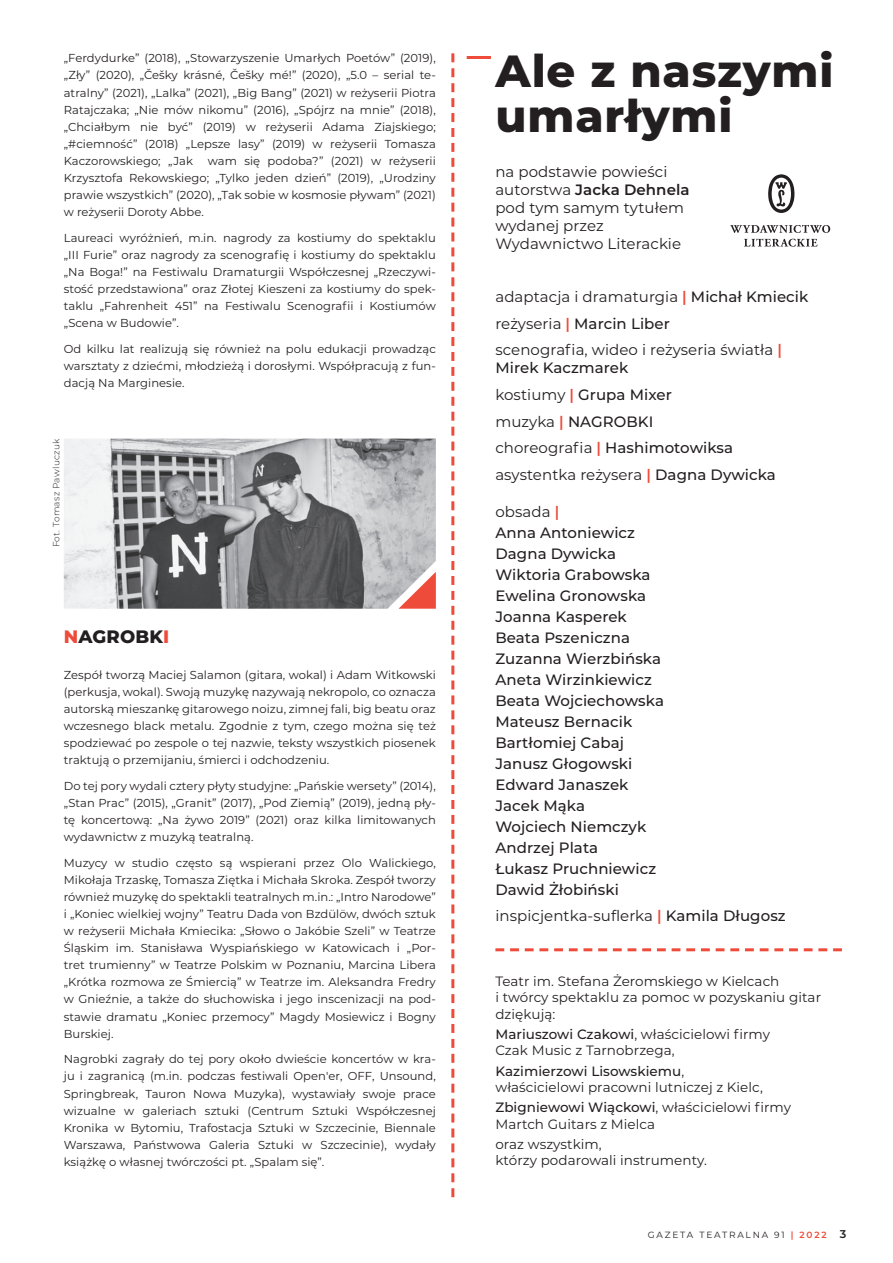
<style>
.page{position:relative;width:893px;height:1263px;background:#fff}
.page>*{position:absolute;margin:0;border:0;box-sizing:border-box;transform-origin:0 0}
.t1{font:800 45px/45px "Montserrat";letter-spacing:.02em;color:#231f20}
.t2{font:800 18px "Montserrat";letter-spacing:.01em;color:#231f20}
.t3{font:500 15px/21px "Montserrat";letter-spacing:.005em;color:#231f20}
.t4{font:15px/18px "Montserrat";letter-spacing:.005em;color:#231f20}
.t5{font:13.5px/16.2px "Montserrat";letter-spacing:.005em;color:#231f20}
.t6{font:11.55px/17.1px "Montserrat";letter-spacing:.005em;color:#231f20;text-align:justify}
.t7{font:9px "Montserrat";letter-spacing:.2em;color:#231f20}
.t8{font:300 9px "Montserrat";letter-spacing:.03em;color:#231f20}
.s1{color:#ef4b3a}
.s2{font-weight:600}
.s3{font-weight:600;color:#ef4b3a}
.s4{font-weight:500}
.s5{font-weight:400}
.s6{font-weight:600;font-size:11.25px}
</style>
<div class="page">
<img style="left:64px;top:439px;width:372px;height:170px">
<svg style="left:399px;top:572px;width:37px;height:37px"></svg>
<hr style="left:467px;top:56px;width:24px;height:3px;background:#ef4b3a">
<svg style="left:451px;top:53px;width:3px;height:1144px"></svg>
<svg style="left:495px;top:948px;width:347px;height:3px"></svg>
<svg style="left:744px;top:239px;width:73px;height:8px"></svg>
<svg style="left:730px;top:225px;width:100px;height:8px"></svg>
<svg style="left:768px;top:174px;width:26px;height:39px"></svg>
<p class="t6" style="left:64px;top:49px;width:374px">„Ferdydurke” (2018), „Stowarzyszenie Umarłych Poetów” (2019), „Zły” (2020), „Češky krásné, Češky mé!” (2020), „5.0 – serial te&shy;atralny” (2021), „Lalka” (2021), „Big Bang” (2021) w reżyserii Piotra Ratajczaka; „Nie mów nikomu” (2016), „Spójrz na mnie” (2018), „Chciałbym nie być” (2019) w reżyserii Adama Ziajskiego; „#ciemność” (2018) „Lepsze lasy” (2019) w reżyserii Tomasza Kaczorowskiego; „Jak</p>
<p class="t6" style="left:64px;top:152px;width:374px;text-indent:144px">wam się podoba?” (2021) w reżyserii Krzysztofa Rekowskiego; „Tylko jeden dzień” (2019), „Urodziny prawie wszystkich” (2020), „Tak sobie w kosmosie pływam” (2021) w reżyserii Doroty Abbe.</p>
<p class="t6" style="left:64px;top:229px;width:374px">Laureaci wyróżnień, m.in. nagrody za kostiumy do spektaklu „III Furie” oraz nagrody za scenografię i kostiumy do spektaklu „Na Boga!” na Festiwalu Dramaturgii Współczesnej „Rzeczywi&shy;stość przedstawiona” oraz Złotej Kieszeni za kostiumy do spek&shy;taklu „Fahrenheit 451” na Festiwalu Scenografii i Kostiumów „Scena w Budowie”.</p>
<p class="t6" style="left:64px;top:340px;width:374px">Od kilku lat realizują się również na polu edukacji prowadząc warsztaty z dziećmi, młodzieżą i dorosłymi. Współpracują z fun&shy;dacją Na Marginesie.</p>
<p class="t8" style="left:50px;top:547px;width:110px;rotate:-90deg">Fot. Tomasz Pawluczuk</p>
<h2 class="t2" style="left:64px;top:623px;width:107px"><span class="s1">N</span>AGROBK<span class="s1">I</span></h2>
<p class="t6" style="left:64px;top:665px;width:374px">Zespół tworzą Maciej Salamon (gitara, wokal) i Adam Witkowski (perkusja, wokal). Swoją muzykę nazywają nekropolo, co oznacza autorską mieszankę gitarowego noizu, zimnej fali, big beatu oraz wczesnego black metalu. Zgodnie z tym, czego można się też spodziewać po zespole o tej nazwie, teksty wszystkich piosenek traktują o przemijaniu, śmierci i odchodzeniu.</p>
<p class="t6" style="left:64px;top:777px;width:374px">Do tej pory wydali cztery płyty studyjne: „Pańskie wersety” (2014), „Stan Prac” (2015), „Granit” (2017), „Pod Ziemią” (2019), jedną pły&shy;tę koncertową: „Na żywo 2019” (2021) oraz kilka limitowanych wydawnictw z muzyką teatralną.</p>
<p class="t6" style="left:64px;top:853px;width:374px">Muzycy w studio często są wspierani przez Olo Walickiego, Mikołaja Trzaskę, Tomasza Ziętka i Michała Skroka. Zespół tworzy również muzykę do spektakli teatralnych m.in.: „Intro Narodowe” i „Koniec wielkiej wojny” Teatru Dada von Bzdülöw, dwóch sztuk w reżyserii Michała Kmiecika: „Słowo o Jakóbie Szeli” w Teatrze Śląskim im. Stanisława Wyspiańskiego w Katowicach i „Por&shy;tret trumienny” w Teatrze Polskim w Poznaniu, Marcina Libera „Krótka rozmowa ze Śmiercią” w Teatrze im. Aleksandra Fredry w Gnieźnie, a także do słuchowiska i jego inscenizacji na pod&shy;stawie dramatu „Koniec przemocy” Magdy Mosiewicz i Bogny Burskiej.</p>
<p class="t6" style="left:64px;top:1050px;width:374px">Nagrobki zagrały do tej pory około dwieście koncertów w kra&shy;ju i zagranicą (m.in. podczas festiwali Open'er, OFF, Unsound, Springbreak, Tauron Nowa Muzyka), wystawiały swoje prace wizualne w galeriach sztuki (Centrum Sztuki Współczesnej Kronika w Bytomiu, Trafostacja Sztuki w Szczecinie, Biennale Warszawa, Państwowa Galeria Sztuki w Szczecinie), wydały książkę o własnej twórczości pt. „Spalam się”.</p>
<h1 class="t1" style="left:495px;top:46px;width:340px">Ale z naszymi umarłymi</h1>
<p class="t4" style="left:495px;top:163px;width:196px">na podstawie powieści autorstwa <span class="s2">Jacka Dehnela </span>pod tym samym tytułem wydanej przez<br>Wydawnictwo Literackie</p>
<p class="t4" style="left:495px;top:283px;width:314px;line-height:26.5px">adaptacja i dramaturgia <span class="s3">|</span> <span class="s4">Michał Kmiecik </span>reżyseria <span class="s3">|</span> <span class="s4">Marcin Liber<br></span>scenografia, wideo i reżyseria światła <span class="s3">|</span></p>
<p class="t3" style="left:495px;top:354px;width:282px;line-height:26.5px">Mirek Kaczmarek<br><span class="s5">kostiumy</span> <span class="s3">|</span> Grupa Mixer<br><span class="s5">muzyka</span> <span class="s3">|</span> NAGROBKI<br><span class="s5">choreografia</span> <span class="s3">|</span> Hashimotowiksa <span class="s5">asystentka reżysera</span> <span class="s3">|</span> Dagna Dywicka</p>
<p class="t3" style="left:495px;top:500px;width:170px"><span class="s5">obsada</span> <span class="s3">|<br></span>Anna Antoniewicz<br>Dagna Dywicka<br>Wiktoria Grabowska<br>Ewelina Gronowska<br>Joanna Kasperek<br>Beata Pszeniczna<br>Zuzanna Wierzbińska<br>Aneta Wirzinkiewicz<br>Beata Wojciechowska<br>Mateusz Bernacik<br>Bartłomiej Cabaj<br>Janusz Głogowski<br>Edward Janaszek<br>Jacek Mąka<br>Wojciech Niemczyk<br>Andrzej Plata<br>Łukasz Pruchniewicz<br>Dawid Żłobiński</p>
<p class="t4" style="left:495px;top:906px;width:292px">inspicjentka-suflerka <span class="s3">|</span> <span class="s4">Kamila Długosz</span></p>
<p class="t5" style="left:495px;top:973px;width:327px">Teatr im. Stefana Żeromskiego w Kielcach<br>i twórcy spektaklu za pomoc w pozyskaniu gitar dziękują:</p>
<p class="t5" style="left:495px;top:1026px;width:276px"><span class="s4">Mariuszowi Czakowi</span>, właścicielowi firmy<br>Czak Music z Tarnobrzega,</p>
<p class="t5" style="left:495px;top:1062px;width:269px"><span class="s4">Kazimierzowi Lisowskiemu</span>, właścicielowi pracowni lutniczej z Kielc,</p>
<p class="t5" style="left:495px;top:1099px;width:297px"><span class="s4">Zbigniewowi Wiąckowi</span>, właścicielowi firmy<br>Martch Guitars z Mielca</p>
<p class="t5" style="left:495px;top:1136px;width:213px">oraz wszystkim,<br>którzy podarowali instrumenty.</p>
<p class="t7" style="left:648px;top:1228px;width:200px">GAZETA TEATRALNA 91 <span class="s3">| 2022</span> <span class="s6">3</span></p>
</div>
